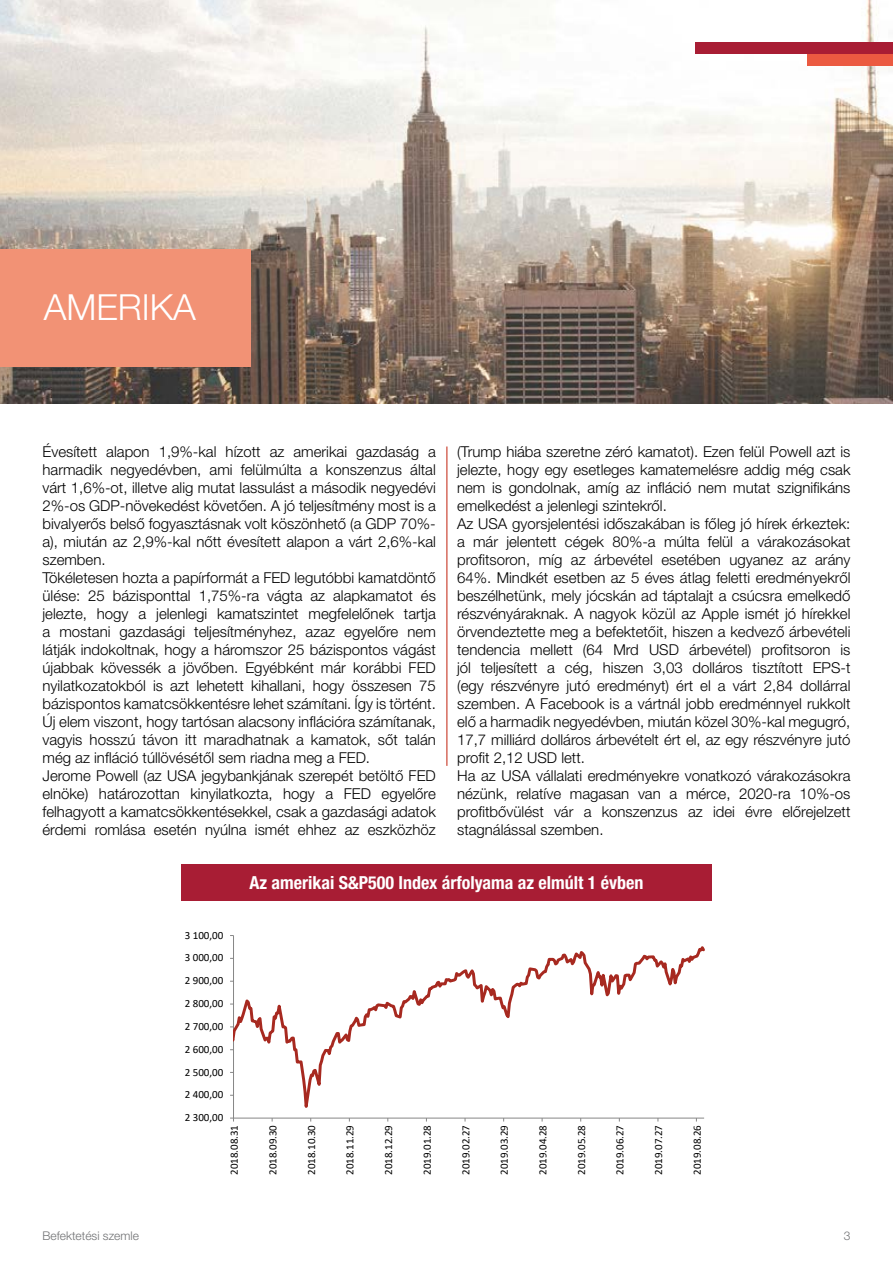
<style>
.page{position:relative;width:893px;height:1263px;background:#fff}
.page>*{position:absolute;margin:0;border:0;box-sizing:border-box;transform-origin:0 0}
.t1{font:300 36px "Helvetica Neue LT Pro";color:#fff}
.t2{font:700 condensed 18px "Helvetica Neue LT Pro";color:#fff}
.t3{font:300 15px/18px "Helvetica Neue LT Pro";color:#000}
.t4{font:300 12px "Helvetica Neue LT Pro";color:#707173}
.t5{font:10.95px "Calibri";color:#000}
</style>
<div class="page">
<img style="left:0;top:0;width:893px;height:404px">
<hr style="left:446px;top:446px;width:1px;height:320px;background:#c1210d">
<div style="left:695px;top:43px;width:198px;height:11px;background:#a81d34"></div>
<div style="left:808px;top:54px;width:85px;height:12px;background:#eb5a41"></div>
<div style="left:181px;top:864px;width:531px;height:36px;background:#a81d34"></div>
<svg style="left:230px;top:935px;width:475px;height:187px"></svg>
<div style="left:0;top:249px;width:251px;height:117px;background:#f29275"></div>
<h1 class="t1" style="left:44px;top:286px;width:154px">AMERIKA</h1>
<p class="t3" style="left:43px;top:443px;width:395px">Évesített alapon 1,9%-kal hízott az amerikai gazdaság a harmadik negyedévben, ami felülmúlta a konszenzus által várt 1,6%-ot, illetve alig mutat lassulást a második negyedévi 2%-os GDP-növekedést követően. A jó teljesítmény most is a bivalyerős belső fogyasztásnak volt köszönhető (a GDP 70%- a), miután az 2,9%-kal nőtt évesített alapon a várt 2,6%-kal szemben.<br>Tökéletesen hozta a papírformát a FED legutóbbi kamatdöntő ülése: 25 bázisponttal 1,75%-ra vágta az alapkamatot és jelezte, hogy a jelenlegi kamatszintet megfelelőnek tartja a mostani gazdasági teljesítményhez, azaz egyelőre nem látják indokoltnak, hogy a háromszor 25 bázispontos vágást újabbak kövessék a jövőben. Egyébként már korábbi FED nyilatkozatokból is azt lehetett kihallani, hogy összesen 75 bázispontos kamatcsökkentésre lehet számítani. Így is történt.<br>Új elem viszont, hogy tartósan alacsony inflációra számítanak, vagyis hosszú távon itt maradhatnak a kamatok, sőt talán még az infláció túllövésétől sem riadna meg a FED.<br>Jerome Powell (az USA jegybankjának szerepét betöltő FED elnöke) határozottan kinyilatkozta, hogy a FED egyelőre felhagyott a kamatcsökkentésekkel, csak a gazdasági adatok érdemi romlása esetén nyúlna ismét ehhez az eszközhöz</p>
<p class="t3" style="left:457px;top:443px;width:395px">(Trump hiába szeretne zéró kamatot). Ezen felül Powell azt is jelezte, hogy egy esetleges kamatemelésre addig még csak nem is gondolnak, amíg az infláció nem mutat szignifikáns emelkedést a jelenlegi szintekről.<br>Az USA gyorsjelentési időszakában is főleg jó hírek érkeztek: a már jelentett cégek 80%-a múlta felül a várakozásokat profitsoron, míg az árbevétel esetében ugyanez az arány 64%. Mindkét esetben az 5 éves átlag feletti eredményekről beszélhetünk, mely jócskán ad táptalajt a csúcsra emelkedő részvényáraknak. A nagyok közül az Apple ismét jó hírekkel örvendeztette meg a befektetőit, hiszen a kedvező árbevételi tendencia mellett (64 Mrd USD árbevétel) profitsoron is jól teljesített a cég, hiszen 3,03 dolláros tisztított EPS-t (egy részvényre jutó eredményt) ért el a várt 2,84 dollárral szemben. A Facebook is a vártnál jobb eredménnyel rukkolt elő a harmadik negyedévben, miután közel 30%-kal megugró, 17,7 milliárd dolláros árbevételt ért el, az egy részvényre jutó profit 2,12 USD lett.<br>Ha az USA vállalati eredményekre vonatkozó várakozásokra nézünk, relatíve magasan van a mérce, 2020-ra 10%-os profitbővülést vár a konszenzus az idei évre előrejelzett stagnálással szemben.</p>
<p class="t2" style="left:250px;top:871px;width:395px">Az amerikai S&amp;P500 Index árfolyama az elmúlt 1 évben</p>
<p class="t5" style="left:185px;top:927px;width:40px">3 100,00</p>
<p class="t5" style="left:185px;top:950px;width:40px">3 000,00</p>
<p class="t5" style="left:185px;top:973px;width:40px">2 900,00</p>
<p class="t5" style="left:185px;top:996px;width:40px">2 800,00</p>
<p class="t5" style="left:185px;top:1019px;width:40px">2 700,00</p>
<p class="t5" style="left:185px;top:1041px;width:40px">2 600,00</p>
<p class="t5" style="left:185px;top:1064px;width:40px">2 500,00</p>
<p class="t5" style="left:185px;top:1087px;width:40px">2 400,00</p>
<p class="t5" style="left:185px;top:1110px;width:40px">2 300,00</p>
<p class="t5" style="left:227px;top:1175px;width:51px;rotate:-90deg">2018.08.31</p>
<p class="t5" style="left:265px;top:1175px;width:51px;rotate:-90deg">2018.09.30</p>
<p class="t5" style="left:304px;top:1175px;width:51px;rotate:-90deg">2018.10.30</p>
<p class="t5" style="left:342px;top:1175px;width:51px;rotate:-90deg">2018.11.29</p>
<p class="t5" style="left:381px;top:1175px;width:51px;rotate:-90deg">2018.12.29</p>
<p class="t5" style="left:419px;top:1175px;width:51px;rotate:-90deg">2019.01.28</p>
<p class="t5" style="left:458px;top:1175px;width:51px;rotate:-90deg">2019.02.27</p>
<p class="t5" style="left:497px;top:1175px;width:51px;rotate:-90deg">2019.03.29</p>
<p class="t5" style="left:535px;top:1175px;width:51px;rotate:-90deg">2019.04.28</p>
<p class="t5" style="left:574px;top:1175px;width:51px;rotate:-90deg">2019.05.28</p>
<p class="t5" style="left:612px;top:1175px;width:51px;rotate:-90deg">2019.06.27</p>
<p class="t5" style="left:651px;top:1175px;width:51px;rotate:-90deg">2019.07.27</p>
<p class="t5" style="left:689px;top:1175px;width:51px;rotate:-90deg">2019.08.26</p>
<p class="t4" style="left:43px;top:1228px;width:98px">Befektetési szemle</p>
<p class="t4" style="left:844px;top:1228px;width:8px">3</p>
</div>
